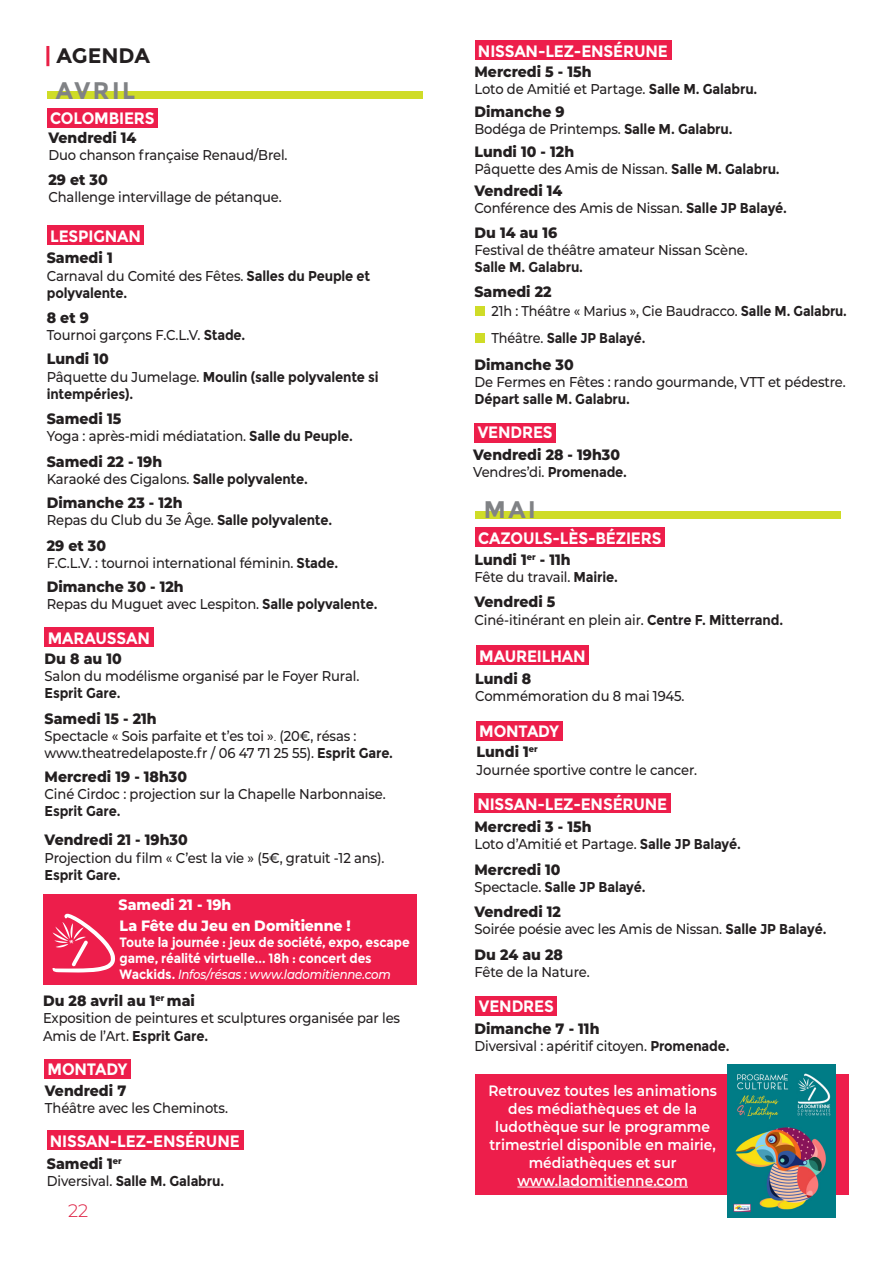
<style>
.page{position:relative;width:893px;height:1263px;background:#fff}
.page>*{position:absolute;margin:0;border:0;box-sizing:border-box;transform-origin:0 0}
.t1{font:700 24px "Montserrat";letter-spacing:.11em;color:#808285;scale:.96 1}
.t2{font:700 21px "Montserrat";color:#231f20}
.t3{font:300 18px "Montserrat";color:#dd1c3f}
.t4{font:700 16.5px "Montserrat";letter-spacing:-.01em;color:#fff;scale:.93 1}
.t5{font:800 15px "Montserrat";color:#231f20;scale:.94 1}
.t6{font:600 15px/18px "Montserrat";color:#fff;text-align:center;scale:.92 1}
.t7{font:800 15px "Montserrat";color:#fff;scale:.94 1}
.t8{font:500 14.25px/17.1px "Montserrat";letter-spacing:-.01em;color:#231f20;scale:.92 1}
.t9{font:700 14.25px/17.1px "Montserrat";letter-spacing:-.01em;color:#231f20;scale:.92 1}
.t10{font:500 14.25px "Montserrat";letter-spacing:-.01em;color:#231f20;scale:.9 1}
.t11{font:700 14.25px "Montserrat";letter-spacing:-.01em;color:#231f20;scale:.9 1}
.t12{font:700 13.5px/16.2px "Montserrat";letter-spacing:-.005em;color:#fff;scale:.92 1}
.t13{font:italic 500 13.2px "Montserrat";letter-spacing:-.015em;color:#fff;scale:.89 1}
.s1{font-weight:500}
.s2{font-weight:700}
.s3{font-weight:300}
.s4{font-weight:700;font-style:normal;font-size:13.5px}
</style>
<div class="page">
<div style="left:475px;top:511px;width:365px;height:7px;background:#cfdc27"></div>
<div style="left:47px;top:92px;width:375px;height:7px;background:#cfdc27"></div>
<div style="left:44px;top:894px;width:373px;height:91px;background:#ed1e4b"></div>
<svg style="left:52px;top:914px;width:63px;height:59px"></svg>
<hr style="left:46px;top:46px;width:3px;height:20px;background:#e92046">
<div style="left:475px;top:527px;width:189px;height:20px;background:#ed1e4b"></div>
<div style="left:47px;top:225px;width:97px;height:20px;background:#ed1e4b"></div>
<div style="left:45px;top:627px;width:109px;height:20px;background:#ed1e4b"></div>
<div style="left:476px;top:645px;width:113px;height:20px;background:#ed1e4b"></div>
<div style="left:44px;top:1059px;width:87px;height:19px;background:#ed1e4b"></div>
<div style="left:476px;top:721px;width:87px;height:19px;background:#ed1e4b"></div>
<div style="left:475px;top:307px;width:9px;height:9px;background:#cfdc27"></div>
<div style="left:475px;top:333px;width:9px;height:10px;background:#cfdc27"></div>
<div style="left:474px;top:793px;width:197px;height:20px;background:#ed1e4b"></div>
<div style="left:476px;top:996px;width:81px;height:20px;background:#ed1e4b"></div>
<div style="left:474px;top:423px;width:82px;height:19px;background:#ed1e4b"></div>
<div style="left:47px;top:108px;width:111px;height:19px;background:#ed1e4b"></div>
<div style="left:47px;top:1130px;width:196px;height:20px;background:#ed1e4b"></div>
<div style="left:475px;top:40px;width:197px;height:20px;background:#ed1e4b"></div>
<div style="left:475px;top:1074px;width:373px;height:121px;background:#ed1e4b"></div>
<img style="left:727px;top:1065px;width:108px;height:152px">
<hr style="left:517px;top:1187px;width:171px;height:1px;background:#fff">
<p class="t2" style="left:56px;top:43px;width:95px">AGENDA</p>
<p class="t1" style="left:56px;top:76px;width:84px">AVRIL</p>
<p class="t4" style="left:50px;top:109px;width:114px">COLOMBIERS</p>
<p class="t5" style="left:48px;top:126px;width:95px">Vendredi 14</p>
<p class="t8" style="left:48px;top:146px;width:261px">Duo chanson française Renaud/Brel.</p>
<p class="t5" style="left:48px;top:169px;width:65px">29 et 30</p>
<p class="t8" style="left:48px;top:188px;width:255px">Challenge intervillage de pétanque.</p>
<p class="t4" style="left:50px;top:226px;width:99px">LESPIGNAN</p>
<p class="t5" style="left:47px;top:247px;width:72px">Samedi 1</p>
<p class="t9" style="left:47px;top:267px;width:353px"><span class="s1">Carnaval du Comité des Fêtes.</span> Salles du Peuple et polyvalente.</p>
<p class="t5" style="left:47px;top:307px;width:46px">8 et 9</p>
<p class="t8" style="left:47px;top:326px;width:217px">Tournoi garçons F.C.L.V. <span class="s2">Stade.</span></p>
<p class="t5" style="left:47px;top:348px;width:67px">Lundi 10</p>
<p class="t9" style="left:47px;top:368px;width:362px"><span class="s1">Pâquette du Jumelage.</span> Moulin (salle polyvalente si intempéries).</p>
<p class="t5" style="left:47px;top:408px;width:81px">Samedi 15</p>
<p class="t8" style="left:47px;top:427px;width:334px">Yoga : après-midi médiatation. <span class="s2">Salle du Peuple.</span></p>
<p class="t5" style="left:47px;top:450px;width:124px">Samedi 22 - 19h</p>
<p class="t8" style="left:47px;top:469px;width:285px">Karaoké des Cigalons. <span class="s2">Salle polyvalente.</span></p>
<p class="t5" style="left:47px;top:492px;width:146px">Dimanche 23 - 12h</p>
<p class="t8" style="left:47px;top:511px;width:312px">Repas du Club du 3e Âge. <span class="s2">Salle polyvalente.</span></p>
<p class="t5" style="left:47px;top:534px;width:65px">29 et 30</p>
<p class="t8" style="left:47px;top:553px;width:318px">F.C.L.V. : tournoi international féminin. <span class="s2">Stade.</span></p>
<p class="t5" style="left:47px;top:576px;width:147px">Dimanche 30 - 12h</p>
<p class="t8" style="left:47px;top:595px;width:361px">Repas du Muguet avec Lespiton. <span class="s2">Salle polyvalente.</span></p>
<p class="t4" style="left:48px;top:628px;width:111px">MARAUSSAN</p>
<p class="t5" style="left:45px;top:648px;width:84px">Du 8 au 10</p>
<p class="t8" style="left:45px;top:667px;width:343px">Salon du modélisme organisé par le Foyer Rural.</p>
<p class="t9" style="left:45px;top:685px;width:84px">Esprit Gare.</p>
<p class="t5" style="left:45px;top:707px;width:121px">Samedi 15 - 21h</p>
<p class="t8" style="left:45px;top:727px;width:341px">Spectacle « Sois parfaite et t’es toi »<span class="s3">.</span> (20€, résas :</p>
<p class="t8" style="left:45px;top:744px;width:380px">www.theatredelaposte.fr / 06 47 71 25 55). <span class="s2">Esprit Gare.</span></p>
<p class="t5" style="left:45px;top:766px;width:153px">Mercredi 19 - 18h30</p>
<p class="t8" style="left:45px;top:785px;width:372px">Ciné Cirdoc : projection sur la Chapelle Narbonnaise.<br><span class="s2">Esprit Gare.</span></p>
<p class="t5" style="left:45px;top:829px;width:154px">Vendredi 21 - 19h30</p>
<p class="t8" style="left:45px;top:848px;width:371px">Projection du film « C’est la vie » (5€, gratuit -12 ans).<br><span class="s2">Esprit Gare.</span></p>
<p class="t7" style="left:119px;top:894px;width:121px">Samedi 21 - 19h</p>
<p class="t7" style="left:120px;top:914px;width:247px">La Fête du Jeu en Domitienne !</p>
<p class="t12" style="left:120px;top:934px;width:317px">Toute la journée : jeux de société, expo, escape game, réalité virtuelle... 18h : concert des</p>
<p class="t13" style="left:120px;top:965px;width:306px"><span class="s4">Wackids.</span> Infos/résas : www.ladomitienne.com</p>
<p class="t5" style="left:43px;top:990px;width:163px">Du 28 avril au 1<sup>er</sup> mai</p>
<p class="t8" style="left:43px;top:1009px;width:390px">Exposition de peintures et sculptures organisée par les<br>Amis de l’Art. <span class="s2">Esprit Gare.</span></p>
<p class="t4" style="left:48px;top:1060px;width:87px">MONTADY</p>
<p class="t5" style="left:45px;top:1079px;width:88px">Vendredi 7</p>
<p class="t8" style="left:45px;top:1098px;width:200px">Théâtre avec les Cheminots.</p>
<p class="t4" style="left:50px;top:1131px;width:206px">NISSAN-LEZ-ENSÉRUNE</p>
<p class="t5" style="left:47px;top:1153px;width:81px">Samedi 1<sup>er</sup></p>
<p class="t9" style="left:47px;top:1172px;width:194px"><span class="s1">Diversival.</span> Salle M. Galabru.</p>
<p class="t3" style="left:68px;top:1198px;width:22px">22</p>
<p class="t4" style="left:478px;top:41px;width:206px">NISSAN-LEZ-ENSÉRUNE</p>
<p class="t5" style="left:474px;top:61px;width:126px">Mercredi 5 - 15h</p>
<p class="t8" style="left:474px;top:80px;width:309px">Loto de Amitié et Partage. <span class="s2">Salle M. Galabru.</span></p>
<p class="t5" style="left:474px;top:100px;width:98px">Dimanche 9</p>
<p class="t8" style="left:474px;top:120px;width:282px">Bodéga de Printemps. <span class="s2">Salle M. Galabru.</span></p>
<p class="t5" style="left:474px;top:141px;width:107px">Lundi 10 - 12h</p>
<p class="t8" style="left:474px;top:160px;width:333px">Pâquette des Amis de Nissan. <span class="s2">Salle M. Galabru.</span></p>
<p class="t5" style="left:474px;top:180px;width:95px">Vendredi 14</p>
<p class="t8" style="left:474px;top:199px;width:341px">Conférence des Amis de Nissan. <span class="s2">Salle JP Balayé.</span></p>
<p class="t5" style="left:474px;top:221px;width:90px">Du 14 au 16</p>
<p class="t8" style="left:474px;top:241px;width:298px">Festival de théâtre amateur Nissan Scène.</p>
<p class="t9" style="left:474px;top:258px;width:119px">Salle M. Galabru.</p>
<p class="t5" style="left:474px;top:281px;width:84px">Samedi 22</p>
<p class="t10" style="left:492px;top:301px;width:396px">21h : Théâtre « Marius », Cie Baudracco. <span class="s2">Salle M. Galabru.</span></p>
<p class="t11" style="left:492px;top:329px;width:172px"><span class="s1">Théâtre.</span> Salle JP Balayé.</p>
<p class="t5" style="left:474px;top:353px;width:107px">Dimanche 30</p>
<p class="t8" style="left:474px;top:373px;width:405px">De Fermes en Fêtes : rando gourmande, VTT et pédestre.<br><span class="s2">Départ salle M. Galabru.</span></p>
<p class="t4" style="left:478px;top:423px;width:82px">VENDRES</p>
<p class="t5" style="left:473px;top:443px;width:158px">Vendredi 28 - 19h30</p>
<p class="t8" style="left:473px;top:463px;width:169px">Vendres’di. <span class="s2">Promenade.</span></p>
<p class="t1" style="left:484px;top:495px;width:55px">MAI</p>
<p class="t4" style="left:478px;top:528px;width:199px">CAZOULS-LÈS-BÉZIERS</p>
<p class="t5" style="left:474px;top:549px;width:104px">Lundi 1<sup>er</sup> - 11h</p>
<p class="t8" style="left:474px;top:568px;width:157px">Fête du travail. <span class="s2">Mairie.</span></p>
<p class="t5" style="left:474px;top:591px;width:88px">Vendredi 5</p>
<p class="t8" style="left:474px;top:610px;width:337px">Ciné-itinérant en plein air. <span class="s2">Centre F. Mitterrand.</span></p>
<p class="t4" style="left:479px;top:646px;width:116px">MAUREILHAN</p>
<p class="t5" style="left:475px;top:667px;width:61px">Lundi 8</p>
<p class="t8" style="left:475px;top:686px;width:229px">Commémoration du 8 mai 1945.</p>
<p class="t4" style="left:479px;top:722px;width:87px">MONTADY</p>
<p class="t5" style="left:477px;top:741px;width:67px">Lundi 1<sup>er</sup></p>
<p class="t8" style="left:477px;top:760px;width:241px">Journée sportive contre le cancer.</p>
<p class="t4" style="left:477px;top:794px;width:206px">NISSAN-LEZ-ENSÉRUNE</p>
<p class="t5" style="left:474px;top:816px;width:126px">Mercredi 3 - 15h</p>
<p class="t8" style="left:474px;top:835px;width:291px">Loto d’Amitié et Partage. <span class="s2">Salle JP Balayé.</span></p>
<p class="t5" style="left:474px;top:858px;width:93px">Mercredi 10</p>
<p class="t9" style="left:474px;top:878px;width:187px"><span class="s1">Spectacle.</span> Salle JP Balayé.</p>
<p class="t5" style="left:474px;top:901px;width:94px">Vendredi 12</p>
<p class="t8" style="left:474px;top:920px;width:384px">Soirée poésie avec les Amis de Nissan. <span class="s2">Salle JP Balayé.</span></p>
<p class="t5" style="left:474px;top:943px;width:96px">Du 24 au 28</p>
<p class="t8" style="left:474px;top:962px;width:127px">Fête de la Nature.</p>
<p class="t4" style="left:479px;top:996px;width:82px">VENDRES</p>
<p class="t5" style="left:474px;top:1018px;width:134px">Dimanche 7 - 11h</p>
<p class="t8" style="left:474px;top:1037px;width:279px">Diversival : apéritif citoyen. <span class="s2">Promenade.</span></p>
<p class="t6" style="left:488px;top:1080px;width:250px">Retrouvez toutes les animations des médiathèques et de la ludothèque sur le programme trimestriel disponible en mairie, médiathèques et sur</p>
<p class="t6" style="left:517px;top:1170px;width:187px">www.ladomitienne.com</p>
</div>
